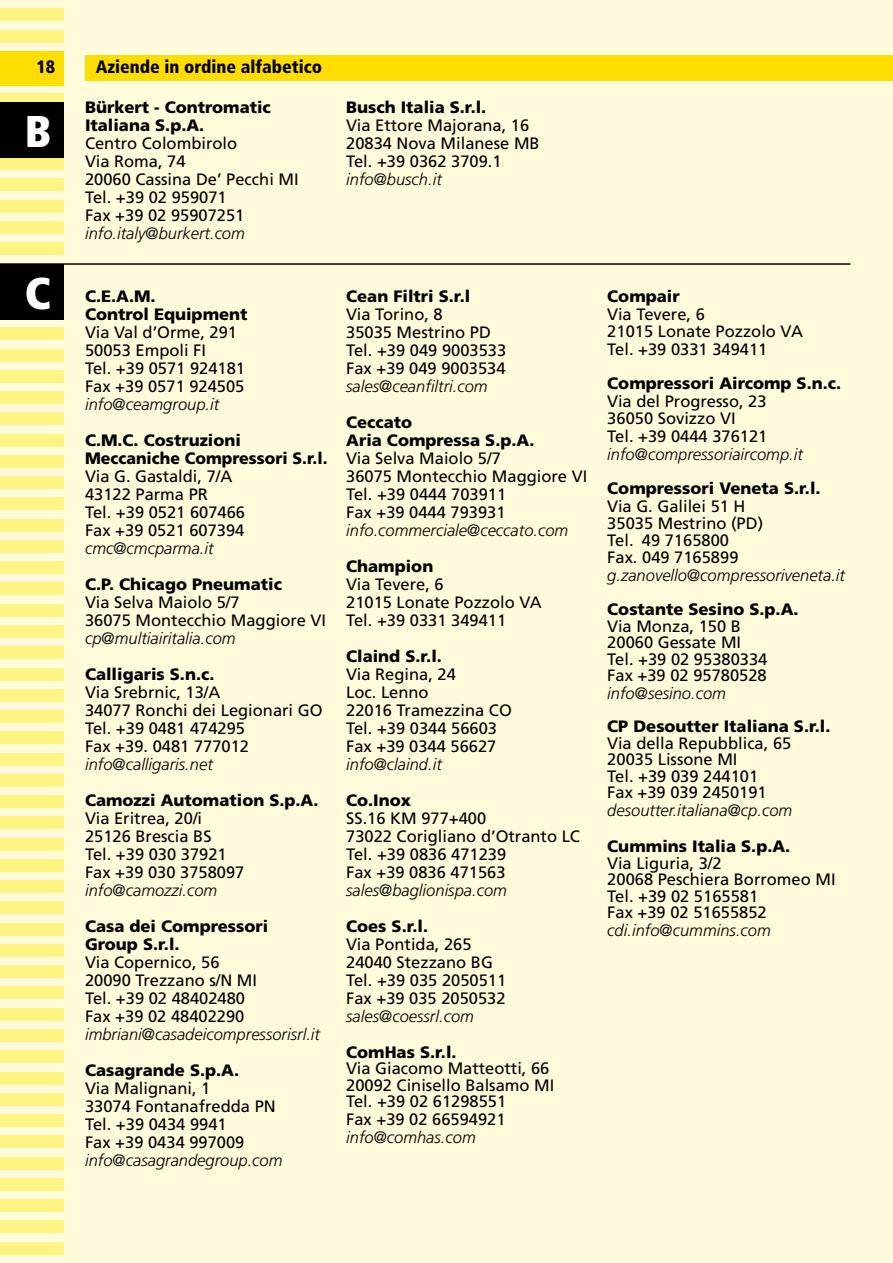
<style>
.page{position:relative;width:893px;height:1263px;background:#fffbdb}
.page>*{position:absolute;margin:0;border:0;box-sizing:border-box;transform-origin:0 0}
.t1{font:900 condensed 44.4px "Frutiger LT";color:#fff}
.t2{font:900 condensed 18px "Frutiger LT";color:#000}
.t3{font:16.5px/18px "Frutiger LT";color:#000}
.t4{font:900 16.5px/18px "Frutiger LT";color:#000}
.t5{font:italic 300 16.5px "Frutiger LT";color:#000}
</style>
<div class="page">
<div style="left:0;top:200px;width:64px;height:13px;background:#fff381"></div>
<div style="left:0;top:412px;width:64px;height:13px;background:#fff381"></div>
<div style="left:0;top:625px;width:64px;height:13px;background:#fff381"></div>
<div style="left:0;top:838px;width:64px;height:12px;background:#fff381"></div>
<div style="left:0;top:1050px;width:64px;height:13px;background:#fff381"></div>
<div style="left:0;top:9px;width:64px;height:12px;background:#fff381"></div>
<div style="left:0;top:221px;width:64px;height:13px;background:#fff381"></div>
<div style="left:0;top:434px;width:64px;height:12px;background:#fff381"></div>
<div style="left:0;top:646px;width:64px;height:13px;background:#fff381"></div>
<div style="left:0;top:859px;width:64px;height:13px;background:#fff381"></div>
<div style="left:0;top:1071px;width:64px;height:13px;background:#fff381"></div>
<div style="left:0;top:30px;width:64px;height:13px;background:#fff381"></div>
<div style="left:0;top:242px;width:64px;height:13px;background:#fff381"></div>
<div style="left:0;top:455px;width:64px;height:13px;background:#fff381"></div>
<div style="left:0;top:668px;width:64px;height:12px;background:#fff381"></div>
<div style="left:0;top:880px;width:64px;height:13px;background:#fff381"></div>
<div style="left:0;top:1093px;width:64px;height:13px;background:#fff381"></div>
<div style="left:85px;top:55px;width:808px;height:26px;background:#fd0"></div>
<div style="left:0;top:51px;width:64px;height:34px;background:#fd0"></div>
<div style="left:0;top:476px;width:64px;height:13px;background:#fff381"></div>
<div style="left:0;top:689px;width:64px;height:13px;background:#fff381"></div>
<div style="left:0;top:901px;width:64px;height:13px;background:#fff381"></div>
<div style="left:0;top:1114px;width:64px;height:13px;background:#fff381"></div>
<div style="left:0;top:497px;width:64px;height:13px;background:#fff381"></div>
<div style="left:0;top:710px;width:64px;height:13px;background:#fff381"></div>
<div style="left:0;top:923px;width:64px;height:12px;background:#fff381"></div>
<div style="left:0;top:1135px;width:64px;height:13px;background:#fff381"></div>
<div style="left:0;top:94px;width:64px;height:12px;background:#fff381"></div>
<div style="left:0;top:519px;width:64px;height:12px;background:#fff381"></div>
<div style="left:0;top:731px;width:64px;height:13px;background:#fff381"></div>
<div style="left:0;top:944px;width:64px;height:13px;background:#fff381"></div>
<div style="left:0;top:1157px;width:64px;height:12px;background:#fff381"></div>
<div style="left:0;top:327px;width:64px;height:13px;background:#fff381"></div>
<div style="left:0;top:540px;width:64px;height:13px;background:#fff381"></div>
<div style="left:0;top:753px;width:64px;height:12px;background:#fff381"></div>
<div style="left:0;top:965px;width:64px;height:13px;background:#fff381"></div>
<div style="left:0;top:1178px;width:64px;height:13px;background:#fff381"></div>
<div style="left:0;top:349px;width:64px;height:12px;background:#fff381"></div>
<div style="left:0;top:561px;width:64px;height:13px;background:#fff381"></div>
<div style="left:0;top:774px;width:64px;height:13px;background:#fff381"></div>
<div style="left:0;top:986px;width:64px;height:13px;background:#fff381"></div>
<div style="left:0;top:1199px;width:64px;height:13px;background:#fff381"></div>
<div style="left:0;top:157px;width:64px;height:13px;background:#fff381"></div>
<div style="left:0;top:370px;width:64px;height:13px;background:#fff381"></div>
<div style="left:0;top:583px;width:64px;height:12px;background:#fff381"></div>
<div style="left:0;top:795px;width:64px;height:13px;background:#fff381"></div>
<div style="left:0;top:1008px;width:64px;height:12px;background:#fff381"></div>
<div style="left:0;top:1220px;width:64px;height:13px;background:#fff381"></div>
<div style="left:0;top:179px;width:64px;height:12px;background:#fff381"></div>
<div style="left:0;top:391px;width:64px;height:13px;background:#fff381"></div>
<div style="left:0;top:604px;width:64px;height:13px;background:#fff381"></div>
<div style="left:0;top:816px;width:64px;height:13px;background:#fff381"></div>
<div style="left:0;top:1029px;width:64px;height:13px;background:#fff381"></div>
<div style="left:0;top:1242px;width:64px;height:12px;background:#fff381"></div>
<div style="left:0;top:102px;width:64px;height:55px;background:#000"></div>
<div style="left:0;top:264px;width:64px;height:55px;background:#000"></div>
<hr style="left:0;top:263px;width:850px;height:2px;background:#000">
<p class="t2" style="left:37px;top:56px;width:20px">18</p>
<p class="t2" style="left:96px;top:56px;width:228px">Aziende in ordine alfabetico</p>
<p class="t4" style="left:85px;top:98px;width:187px">Bürkert - Contromatic<br>Italiana S.p.A.</p>
<p class="t3" style="left:85px;top:134px;width:215px">Centro Colombirolo<br>Via Roma, 74<br>20060 Cassina De’ Pecchi MI<br>Tel. +39 02 959071<br>Fax +39 02 95907251</p>
<p class="t5" style="left:85px;top:224px;width:161px">info.italy@burkert.com</p>
<h1 class="t1" style="left:25px;top:105px;width:28px">B</h1>
<h1 class="t1" style="left:25px;top:267px;width:28px">C</h1>
<p class="t4" style="left:85px;top:287px;width:164px">C.E.A.M.<br>Control Equipment</p>
<p class="t3" style="left:85px;top:324px;width:162px">Via Val d’Orme, 291<br>50053 Empoli FI<br>Tel. +39 0571 924181<br>Fax +39 0571 924505</p>
<p class="t5" style="left:85px;top:395px;width:136px">info@ceamgroup.it</p>
<p class="t4" style="left:85px;top:431px;width:244px">C.M.C. Costruzioni<br>Meccaniche Compressori S.r.l.</p>
<p class="t3" style="left:85px;top:468px;width:162px">Via G. Gastaldi, 7/A<br>43122 Parma PR<br>Tel. +39 0521 607466<br>Fax +39 0521 607394</p>
<p class="t5" style="left:85px;top:539px;width:130px">cmc@cmcparma.it</p>
<p class="t4" style="left:85px;top:575px;width:198px">C.P. Chicago Pneumatic</p>
<p class="t3" style="left:85px;top:593px;width:243px">Via Selva Maiolo 5/7<br>36075 Montecchio Maggiore VI</p>
<p class="t5" style="left:85px;top:628px;width:152px">cp@multiairitalia.com</p>
<p class="t4" style="left:85px;top:665px;width:131px">Calligaris S.n.c.</p>
<p class="t3" style="left:85px;top:683px;width:239px">Via Srebrnic, 13/A<br>34077 Ronchi dei Legionari GO<br>Tel. +39 0481 474295<br>Fax +39. 0481 777012</p>
<p class="t5" style="left:85px;top:754px;width:129px">info@calligaris.net</p>
<p class="t4" style="left:85px;top:791px;width:235px">Camozzi Automation S.p.A.</p>
<p class="t3" style="left:85px;top:809px;width:161px">Via Eritrea, 20/i<br>25126 Brescia BS<br>Tel. +39 030 37921<br>Fax +39 030 3758097</p>
<p class="t5" style="left:85px;top:880px;width:134px">info@camozzi.com</p>
<p class="t4" style="left:85px;top:917px;width:185px">Casa dei Compressori<br>Group S.r.l.</p>
<p class="t3" style="left:85px;top:953px;width:174px">Via Copernico, 56<br>20090 Trezzano s/N MI<br>Tel. +39 02 48402480<br>Fax +39 02 48402290</p>
<p class="t5" style="left:85px;top:1024px;width:237px">imbriani@casadeicompressorisrl.it</p>
<p class="t4" style="left:85px;top:1061px;width:156px">Casagrande S.p.A.</p>
<p class="t3" style="left:85px;top:1079px;width:192px">Via Malignani, 1<br>33074 Fontanafredda PN<br>Tel. +39 0434 9941<br>Fax +39 0434 997009</p>
<p class="t5" style="left:85px;top:1150px;width:199px">info@casagrandegroup.com</p>
<p class="t4" style="left:346px;top:98px;width:142px">Busch Italia S.r.l.</p>
<p class="t3" style="left:346px;top:116px;width:195px">Via Ettore Majorana, 16<br>20834 Nova Milanese MB<br>Tel. +39 0362 3709.1</p>
<p class="t5" style="left:346px;top:170px;width:97px">info@busch.it</p>
<p class="t4" style="left:346px;top:287px;width:126px">Cean Filtri S.r.l</p>
<p class="t3" style="left:346px;top:306px;width:162px">Via Torino, 8<br>35035 Mestrino PD<br>Tel. +39 049 9003533<br>Fax +39 049 9003534</p>
<p class="t5" style="left:346px;top:377px;width:143px">sales@ceanfiltri.com</p>
<p class="t4" style="left:346px;top:413px;width:190px">Ceccato<br>Aria Compressa S.p.A.</p>
<p class="t3" style="left:346px;top:449px;width:243px">Via Selva Maiolo 5/7<br>36075 Montecchio Maggiore VI<br>Tel. +39 0444 703911<br>Fax +39 0444 793931</p>
<p class="t5" style="left:346px;top:520px;width:224px">info.commerciale@ceccato.com</p>
<p class="t4" style="left:346px;top:557px;width:89px">Champion</p>
<p class="t3" style="left:346px;top:575px;width:197px">Via Tevere, 6<br>21015 Lonate Pozzolo VA<br>Tel. +39 0331 349411</p>
<p class="t4" style="left:346px;top:647px;width:97px">Claind S.r.l.</p>
<p class="t3" style="left:346px;top:665px;width:167px">Via Regina, 24<br>Loc. Lenno<br>22016 Tramezzina CO<br>Tel. +39 0344 56603<br>Fax +39 0344 56627</p>
<p class="t5" style="left:346px;top:754px;width:97px">info@claind.it</p>
<p class="t4" style="left:346px;top:791px;width:66px">Co.Inox</p>
<p class="t3" style="left:346px;top:809px;width:235px">SS.16 KM 977+400<br>73022 Corigliano d’Otranto LC<br>Tel. +39 0836 471239<br>Fax +39 0836 471563</p>
<p class="t5" style="left:346px;top:880px;width:162px">sales@baglionispa.com</p>
<p class="t4" style="left:346px;top:917px;width:83px">Coes S.r.l.</p>
<p class="t3" style="left:346px;top:935px;width:162px">Via Pontida, 265<br>24040 Stezzano BG<br>Tel. +39 035 2050511<br>Fax +39 035 2050532</p>
<p class="t5" style="left:346px;top:1006px;width:129px">sales@coessrl.com</p>
<p class="t4" style="left:346px;top:1043px;width:112px">ComHas S.r.l.</p>
<p class="t3" style="left:346px;top:1060px;width:210px;line-height:16.5px">Via Giacomo Matteotti, 66<br>20092 Cinisello Balsamo MI<br>Tel. +39 02 61298551</p>
<p class="t3" style="left:346px;top:1110px;width:161px">Fax +39 02 66594921</p>
<p class="t5" style="left:346px;top:1128px;width:131px">info@comhas.com</p>
<p class="t4" style="left:607px;top:287px;width:74px">Compair</p>
<p class="t3" style="left:607px;top:305px;width:197px;line-height:17.5px">Via Tevere, 6<br>21015 Lonate Pozzolo VA<br>Tel. +39 0331 349411</p>
<p class="t4" style="left:607px;top:374px;width:235px">Compressori Aircomp S.n.c.</p>
<p class="t3" style="left:607px;top:392px;width:162px;line-height:17.5px">Via del Progresso, 23<br>36050 Sovizzo VI<br>Tel. +39 0444 376121</p>
<p class="t5" style="left:607px;top:445px;width:197px">info@compressoriaircomp.it</p>
<p class="t4" style="left:607px;top:479px;width:215px">Compressori Veneta S.r.l.</p>
<p class="t3" style="left:607px;top:497px;width:157px;line-height:17.2px">Via G. Galilei 51 H<br>35035 Mestrino (PD)<br>Tel. 49 7165800<br>Fax. 049 7165899</p>
<p class="t5" style="left:607px;top:566px;width:239px">g.zanovello@compressoriveneta.it</p>
<p class="t4" style="left:607px;top:600px;width:193px">Costante Sesino S.p.A.</p>
<p class="t3" style="left:607px;top:618px;width:162px;line-height:16.5px">Via Monza, 150 B<br>20060 Gessate MI<br>Tel. +39 02 95380334<br>Fax +39 02 95780528</p>
<p class="t5" style="left:607px;top:684px;width:120px">info@sesino.com</p>
<p class="t4" style="left:607px;top:717px;width:225px">CP Desoutter Italiana S.r.l.</p>
<p class="t3" style="left:607px;top:735px;width:186px;line-height:16.5px">Via della Repubblica, 65<br>20035 Lissone MI<br>Tel. +39 039 244101<br>Fax +39 039 2450191</p>
<p class="t5" style="left:607px;top:801px;width:186px">desoutter.italiana@cp.com</p>
<p class="t4" style="left:607px;top:837px;width:184px">Cummins Italia S.p.A.</p>
<p class="t3" style="left:607px;top:855px;width:230px;line-height:16.5px">Via Liguria, 3/2<br>20068 Peschiera Borromeo MI<br>Tel. +39 02 5165581<br>Fax +39 02 51655852</p>
<p class="t5" style="left:607px;top:921px;width:165px">cdi.info@cummins.com</p>
</div>
